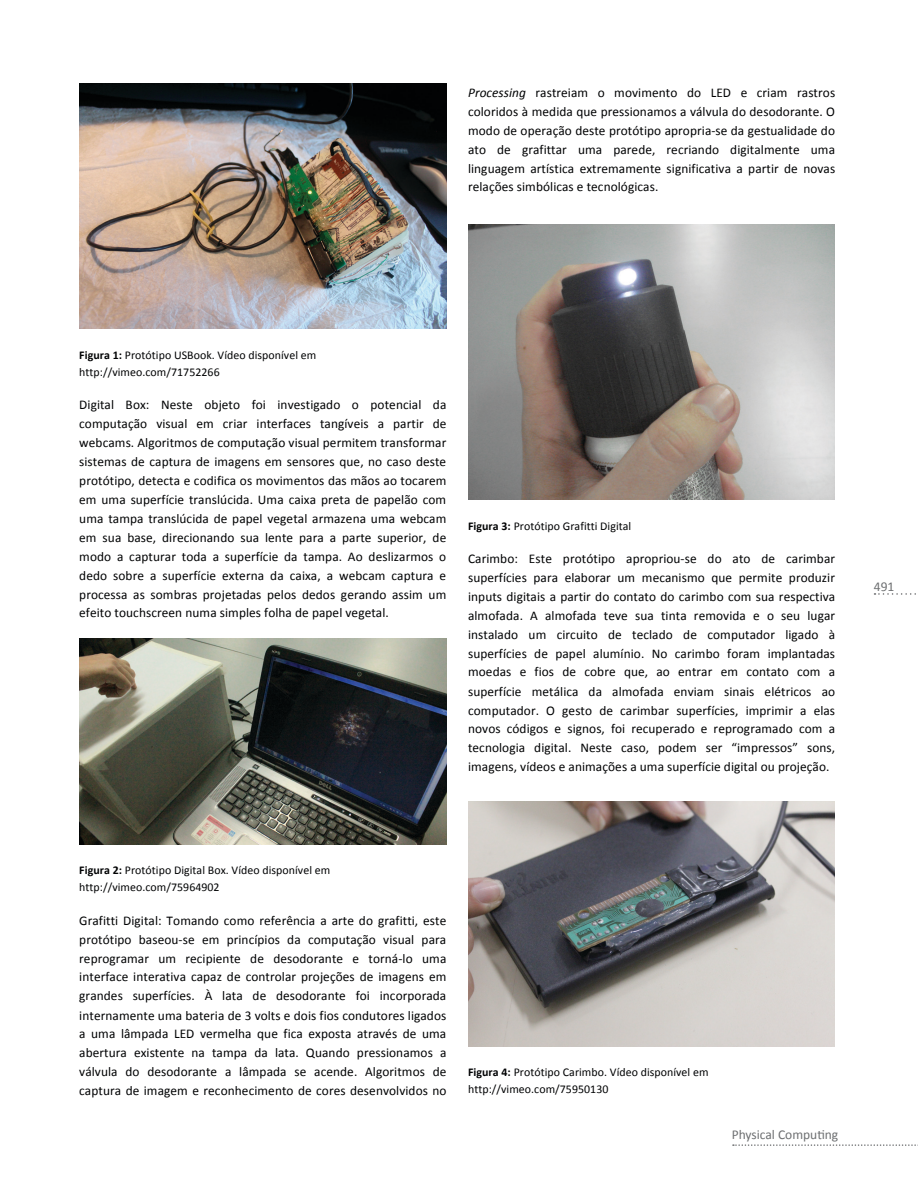
<style>
.page{position:relative;width:918px;height:1188px;background:#fff}
.page>*{position:absolute;margin:0;border:0;box-sizing:border-box;transform-origin:0 0}
.t1{font:13.5px "Calibri";color:#6d6f71}
.t2{font:13.35px/18.9px "Calibri";letter-spacing:.005em;color:#010203;text-align:justify}
.t3{font:11.85px/17px "Calibri";letter-spacing:.005em;color:#010203}
.s1{font-style:italic}
.s2{font-weight:700}
</style>
<div class="page">
<svg style="left:733px;top:1144px;width:185px;height:2px"></svg>
<svg style="left:875px;top:593px;width:41px;height:2px"></svg>
<img style="left:79px;top:84px;width:367px;height:245px">
<img style="left:79px;top:639px;width:367px;height:206px">
<img style="left:468px;top:225px;width:367px;height:275px">
<img style="left:468px;top:801px;width:367px;height:245px">
<p class="t2" style="left:468px;top:83px;width:369px"><span class="s1">Processing</span> rastreiam o movimento do LED e criam rastros coloridos à medida que pressionamos a válvula do desodorante. O modo de operação deste protótipo apropria--‐se da gestualidade do ato de grafittar uma parede, recriando digitalmente uma linguagem artística extremamente significativa a partir de novas relações simbólicas e tecnológicas.</p>
<p class="t3" style="left:79px;top:347px;width:239px"><span class="s2">Figura 1:</span> Protótipo USBook. Vídeo disponível em http://vimeo.com/71752266</p>
<p class="t2" style="left:79px;top:395px;width:369px">Digital Box: Neste objeto foi investigado o potencial da computação visual em criar interfaces tangíveis a partir de webcams. Algoritmos de computação visual permitem transformar sistemas de captura de imagens em sensores que, no caso deste protótipo, detecta e codifica os movimentos das mãos ao tocarem em uma superfície translúcida. Uma caixa preta de papelão com uma tampa translúcida de papel vegetal armazena uma webcam em sua base, direcionando sua lente para a parte superior, de modo a capturar toda a superfície da tampa. Ao deslizarmos o dedo sobre a superfície externa da caixa, a webcam captura e processa as sombras projetadas pelos dedos gerando assim um efeito touchscreen numa simples folha de papel vegetal.</p>
<p class="t3" style="left:468px;top:517px;width:165px"><span class="s2">Figura 3:</span> Protótipo Grafitti Digital</p>
<p class="t2" style="left:468px;top:549px;width:369px">Carimbo: Este protótipo apropriou--‐se do ato de carimbar superfícies para elaborar um mecanismo que permite produzir inputs digitais a partir do contato do carimbo com sua respectiva almofada. A almofada teve sua tinta removida e o seu lugar instalado um circuito de teclado de computador ligado à superfícies de papel alumínio. No carimbo foram implantadas moedas e fios de cobre que, ao entrar em contato com a superfície metálica da almofada enviam sinais elétricos ao computador. O gesto de carimbar superfícies, imprimir a elas novos códigos e signos, foi recuperado e reprogramado com a tecnologia digital. Neste caso, podem ser “impressos” sons, imagens, vídeos e animações a uma superfície digital ou projeção.</p>
<p class="t1" style="left:874px;top:578px;width:22px">491</p>
<p class="t3" style="left:79px;top:862px;width:253px"><span class="s2">Figura 2:</span> Protótipo Digital Box. Vídeo disponível em http://vimeo.com/75964902</p>
<p class="t2" style="left:79px;top:911px;width:369px">Grafitti Digital: Tomando como referência a arte do grafitti, este protótipo baseou--‐se em princípios da computação visual para reprogramar um recipiente de desodorante e torná--‐lo uma interface interativa capaz de controlar projeções de imagens em grandes superfícies. À lata de desodorante foi incorporada internamente uma bateria de 3 volts e dois fios condutores ligados a uma lâmpada LED vermelha que fica exposta através de uma abertura existente na tampa da lata. Quando pressionamos a válvula do desodorante a lâmpada se acende. Algoritmos de captura de imagem e reconhecimento de cores desenvolvidos no</p>
<p class="t3" style="left:468px;top:1064px;width:242px"><span class="s2">Figura 4:</span> Protótipo Carimbo. Vídeo disponível em http://vimeo.com/75950130</p>
<p class="t1" style="left:732px;top:1126px;width:108px">Physical Computing</p>
</div>
